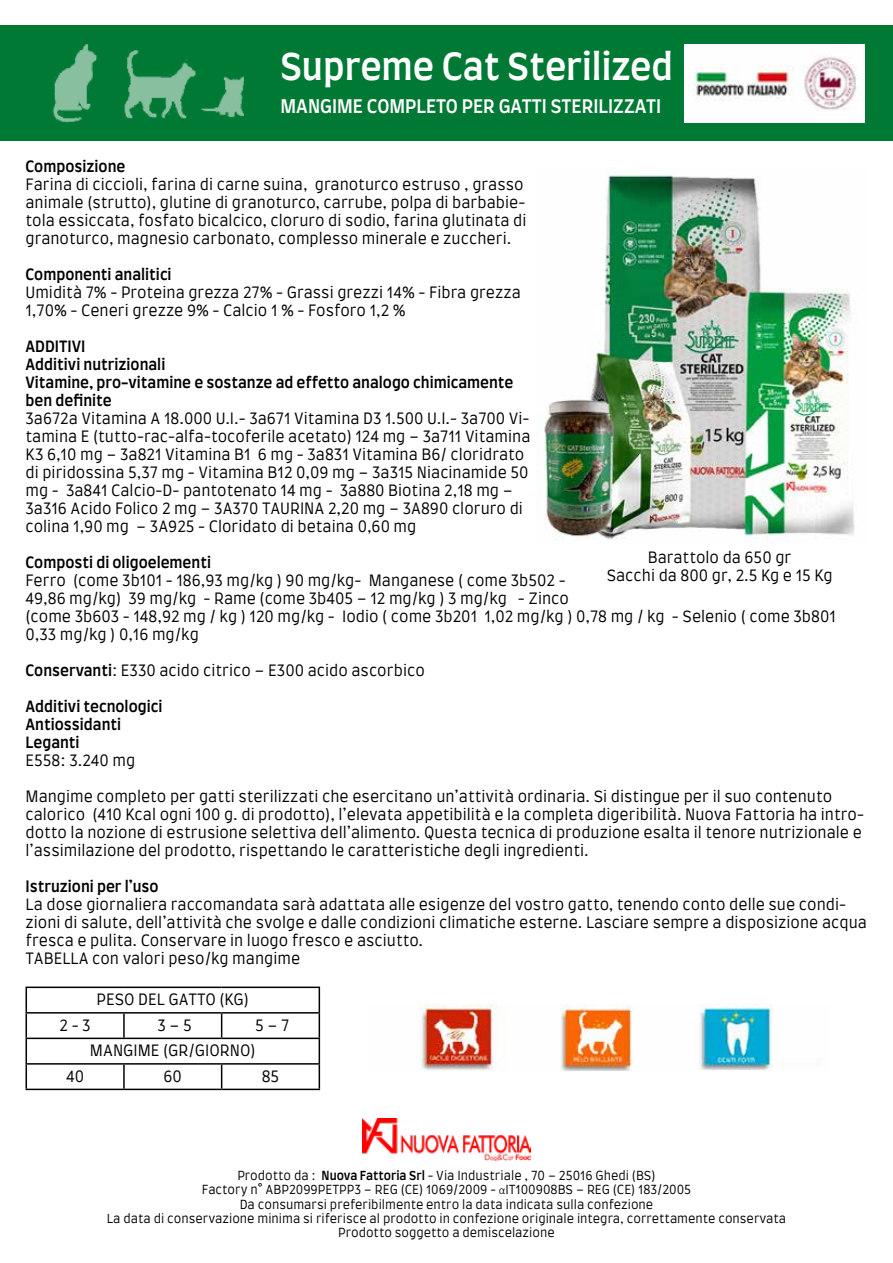
<style>
.page{position:relative;width:893px;height:1263px;background:#fff}
.page>*{position:absolute;margin:0;border:0;box-sizing:border-box;transform-origin:0 0}
.t1{font:500 36px "Farro";color:#fff}
.t2{font:500 18px "Farro";color:#fff}
.t3{font:300 15px/18px "Farro";color:#000}
.t4{font:500 15px/18px "Farro";color:#000}
.t5{font:300 12px/14.4px "Farro";color:#000;text-align:center}
.s1{font-weight:500}
.s2{font-family:"Calibri"}
</style>
<div class="page">
<div style="left:0;top:26px;width:892px;height:115px;background:#007935"></div>
<img style="left:52px;top:44px;width:191px;height:79px">
<div style="left:684px;top:44px;width:180px;height:79px;background:#fff"></div>
<img style="left:684px;top:55px;width:174px;height:55px">
<img style="left:544px;top:175px;width:311px;height:366px">
<img style="left:419px;top:1005px;width:354px;height:67px">
<hr style="left:26px;top:986px;width:98px;height:2px;background:#000">
<hr style="left:124px;top:986px;width:98px;height:2px;background:#000">
<hr style="left:222px;top:986px;width:98px;height:2px;background:#000">
<hr style="left:26px;top:1012px;width:98px;height:1px;background:#000">
<hr style="left:124px;top:1012px;width:98px;height:1px;background:#000">
<hr style="left:123px;top:1013px;width:2px;height:24px;background:#000">
<hr style="left:222px;top:1012px;width:98px;height:1px;background:#000">
<svg style="left:221px;top:1013px;width:1px;height:24px"></svg>
<hr style="left:26px;top:1037px;width:98px;height:2px;background:#000">
<hr style="left:124px;top:1037px;width:98px;height:2px;background:#000">
<hr style="left:222px;top:1037px;width:98px;height:2px;background:#000">
<hr style="left:26px;top:1063px;width:98px;height:1px;background:#000">
<svg style="left:26px;top:988px;width:1px;height:101px"></svg>
<hr style="left:124px;top:1063px;width:98px;height:1px;background:#000">
<hr style="left:123px;top:1064px;width:2px;height:25px;background:#000">
<hr style="left:222px;top:1063px;width:98px;height:1px;background:#000">
<svg style="left:221px;top:1064px;width:1px;height:25px"></svg>
<svg style="left:319px;top:988px;width:1px;height:101px"></svg>
<hr style="left:26px;top:1089px;width:98px;height:1px;background:#000">
<hr style="left:124px;top:1089px;width:98px;height:1px;background:#000">
<hr style="left:222px;top:1089px;width:98px;height:1px;background:#000">
<img style="left:362px;top:1118px;width:169px;height:43px">
<h1 class="t1" style="left:280px;top:43px;width:394px">Supreme Cat Sterilized</h1>
<p class="t2" style="left:280px;top:95px;width:382px">MANGIME COMPLETO PER GATTI STERILIZZATI</p>
<p class="t4" style="left:26px;top:158px;width:101px">Composizione</p>
<p class="t3" style="left:26px;top:175px;width:502px">Farina di ciccioli, farina di carne suina, granoturco estruso , grasso animale (strutto), glutine di granoturco, carrube, polpa di barbabie&shy;tola essiccata, fosfato bicalcico, cloruro di sodio, farina glutinata di granoturco, magnesio carbonato, complesso minerale e zuccheri.</p>
<p class="t4" style="left:26px;top:266px;width:148px">Componenti analitici</p>
<p class="t3" style="left:26px;top:283px;width:497px">Umidità 7% - Proteina grezza 27% - Grassi grezzi 14% - Fibra grezza<br>1,70% - Ceneri grezze 9% - Calcio 1 % - Fosforo 1,2 %</p>
<p class="t4" style="left:26px;top:338px;width:489px">ADDITIVI<br>Additivi nutrizionali<br>Vitamine, pro-vitamine e sostanze ad effetto analogo chimicamente ben definite</p>
<p class="t3" style="left:26px;top:409px;width:506px">3a672a Vitamina A 18.000 U.I.- 3a671 Vitamina D3 1.500 U.I.- 3a700 Vi&shy;tamina E (tutto-rac-alfa-tocoferile acetato) 124 mg – 3a711 Vitamina K3 6,10 mg – 3a821 Vitamina B1 6 mg - 3a831 Vitamina B6/ cloridrato di piridossina 5,37 mg - Vitamina B12 0,09 mg – 3a315 Niacinamide 50 mg - 3a841 Calcio-D- pantotenato 14 mg - 3a880 Biotina 2,18 mg – 3a316 Acido Folico 2 mg – 3A370 TAURINA 2,20 mg – 3A890 cloruro di colina 1,90 mg – 3A925 - Cloridato di betaina 0,60 mg</p>
<p class="t4" style="left:26px;top:554px;width:187px">Composti di oligoelementi</p>
<p class="t3" style="left:26px;top:571px;width:812px">Ferro (come 3b101 - 186,93 mg/kg ) 90 mg/kg- Manganese ( come 3b502 -<br>49,86 mg/kg) 39 mg/kg - Rame (come 3b405 – 12 mg/kg ) 3 mg/kg - Zinco<br>(come 3b603 - 148,92 mg / kg ) 120 mg/kg - Iodio ( come 3b201 1,02 mg/kg ) 0,78 mg / kg - Selenio ( come 3b801<br>0,33 mg/kg ) 0,16 mg/kg</p>
<p class="t3" style="left:26px;top:661px;width:401px"><span class="s1">Conservanti</span>: E330 acido citrico – E300 acido ascorbico</p>
<p class="t4" style="left:26px;top:698px;width:138px">Additivi tecnologici<br>Antiossidanti<br>Leganti</p>
<p class="t3" style="left:26px;top:751px;width:111px">E558: 3.240 mg</p>
<p class="t3" style="left:26px;top:787px;width:840px">Mangime completo per gatti sterilizzati che esercitano un’attività ordinaria. Si distingue per il suo contenuto calorico (410 Kcal ogni 100 g. di prodotto), l’elevata appetibilità e la completa digeribilità. Nuova Fattoria ha intro&shy;dotto la nozione di estrusione selettiva dell’alimento. Questa tecnica di produzione esalta il tenore nutrizionale e l’assimilazione del prodotto, rispettando le caratteristiche degli ingredienti.</p>
<p class="t4" style="left:26px;top:878px;width:135px">Istruzioni per l’uso</p>
<p class="t3" style="left:26px;top:895px;width:843px">La dose giornaliera raccomandata sarà adattata alle esigenze del vostro gatto, tenendo conto delle sue condi&shy;zioni di salute, dell’attività che svolge e dalle condizioni climatiche esterne. Lasciare sempre a disposizione acqua fresca e pulita. Conservare in luogo fresco e asciutto.<br>TABELLA con valori peso/kg mangime</p>
<p class="t3" style="left:607px;top:548px;width:228px;text-align:center">Barattolo da 650 gr<br>Sacchi da 800 gr, 2.5 Kg e 15 Kg</p>
<p class="t3" style="left:97px;top:991px;width:154px">PESO DEL GATTO (KG)</p>
<p class="t3" style="left:60px;top:1016px;width:33px">2 - 3</p>
<p class="t3" style="left:157px;top:1016px;width:36px">3 – 5</p>
<p class="t3" style="left:90px;top:1012px;width:201px;line-height:25.5px;text-indent:165px">5 – 7<br>MANGIME (GR/GIORNO)</p>
<p class="t3" style="left:66px;top:1067px;width:20px">40</p>
<p class="t3" style="left:164px;top:1067px;width:20px">60</p>
<p class="t3" style="left:262px;top:1067px;width:19px">85</p>
<p class="t5" style="left:107px;top:1168px;width:681px">Prodotto da : <span class="s1">Nuova Fattoria Srl</span> - Via Industriale , 70 – 25016 Ghedi (BS)<br>Factory n° ABP2099PETPP3 – REG (CE) 1069/2009 - <span class="s2">α</span>IT100908BS – REG (CE) 183/2005<br>Da consumarsi preferibilmente entro la data indicata sulla confezione<br>La data di conservazione minima si riferisce al prodotto in confezione originale integra, correttamente conservata Prodotto soggetto a demiscelazione</p>
</div>
